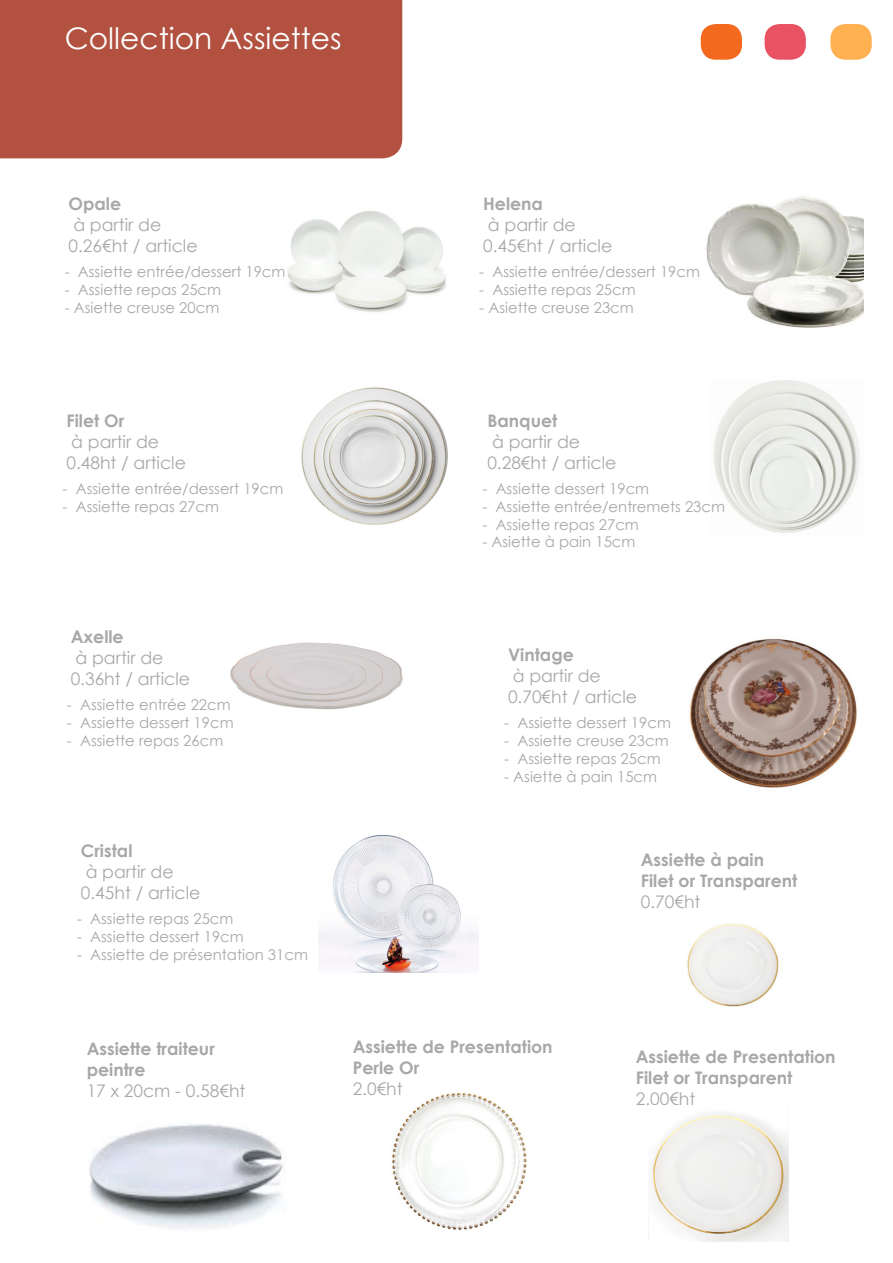
<style>
.page{position:relative;width:893px;height:1263px;background:#fff}
.page>*{position:absolute;margin:0;border:0;box-sizing:border-box;transform-origin:0 0}
.t1{font:29.7px "Century Gothic";color:#fff}
.t2{font:17.4px/20.9px "Century Gothic";color:#a8a8a8}
.t3{font:700 17.4px/20.9px "Century Gothic";color:#a8a8a8}
.t4{font:14.85px "Century Gothic";color:#a8a8a8}
</style>
<div class="page">
<img style="left:319px;top:836px;width:160px;height:136px">
<img style="left:287px;top:211px;width:160px;height:101px">
<img style="left:706px;top:196px;width:158px;height:132px">
<img style="left:713px;top:380px;width:147px;height:153px">
<img style="left:689px;top:638px;width:168px;height:150px">
<img style="left:301px;top:387px;width:147px;height:138px">
<img style="left:230px;top:642px;width:173px;height:68px">
<div style="left:0;top:0;width:402px;height:158px;background:#b25140"></div>
<div style="left:765px;top:24px;width:41px;height:36px;background:#e85263;border-radius:15px"></div>
<div style="left:830px;top:24px;width:42px;height:36px;background:#ffb152;border-radius:15px"></div>
<div style="left:701px;top:24px;width:41px;height:36px;background:#f36a1e;border-radius:15px"></div>
<img style="left:391px;top:1092px;width:136px;height:138px">
<img style="left:651px;top:1113px;width:137px;height:128px">
<img style="left:687px;top:923px;width:92px;height:84px">
<img style="left:89px;top:1124px;width:195px;height:105px">
<h1 class="t1" style="left:65px;top:18px;width:279px">Collection Assiettes</h1>
<p class="t3" style="left:69px;top:193px;width:54px">Opale</p>
<p class="t2" style="left:69px;top:214px;width:131px">à partir de<br>0.26€ht / article</p>
<p class="t4" style="left:65px;top:261px;width:222px">- Assiette entrée/dessert 19cm</p>
<p class="t4" style="left:65px;top:279px;width:158px">- Assiette repas 25cm</p>
<p class="t4" style="left:65px;top:297px;width:156px">- Asiette creuse 20cm</p>
<p class="t3" style="left:66px;top:410px;width:59px">Filet Or</p>
<p class="t2" style="left:66px;top:431px;width:121px">à partir de<br>0.48ht / article</p>
<p class="t4" style="left:63px;top:478px;width:222px">- Assiette entrée/dessert 19cm</p>
<p class="t4" style="left:63px;top:496px;width:158px">- Assiette repas 27cm</p>
<p class="t3" style="left:71px;top:626px;width:55px">Axelle</p>
<p class="t2" style="left:71px;top:647px;width:121px">à partir de<br>0.36ht / article</p>
<p class="t4" style="left:67px;top:694px;width:165px">- Assiette entrée 22cm</p>
<p class="t4" style="left:67px;top:712px;width:168px">- Assiette dessert 19cm</p>
<p class="t4" style="left:67px;top:730px;width:158px">- Assiette repas 26cm</p>
<p class="t3" style="left:81px;top:840px;width:53px">Cristal</p>
<p class="t2" style="left:81px;top:861px;width:121px">à partir de<br>0.45ht / article</p>
<p class="t4" style="left:77px;top:908px;width:158px">- Assiette repas 25cm</p>
<p class="t4" style="left:77px;top:926px;width:168px">- Assiette dessert 19cm</p>
<p class="t4" style="left:77px;top:944px;width:232px">- Assiette de présentation 31cm</p>
<p class="t3" style="left:87px;top:1038px;width:130px">Assiette traiteur peintre</p>
<p class="t2" style="left:87px;top:1080px;width:160px">17 x 20cm - 0.58€ht</p>
<p class="t3" style="left:483px;top:193px;width:61px">Helena</p>
<p class="t2" style="left:483px;top:214px;width:131px">à partir de<br>0.45€ht / article</p>
<p class="t4" style="left:479px;top:261px;width:222px">- Assiette entrée/dessert 19cm</p>
<p class="t4" style="left:479px;top:279px;width:158px">- Assiette repas 25cm</p>
<p class="t4" style="left:479px;top:297px;width:156px">- Asiette creuse 23cm</p>
<p class="t3" style="left:487px;top:410px;width:71px">Banquet</p>
<p class="t2" style="left:487px;top:431px;width:131px">à partir de<br>0.28€ht / article</p>
<p class="t4" style="left:482px;top:478px;width:168px">- Assiette dessert 19cm</p>
<p class="t4" style="left:482px;top:496px;width:244px">- Assiette entrée/entremets 23cm</p>
<p class="t4" style="left:482px;top:514px;width:158px">- Assiette repas 27cm</p>
<p class="t4" style="left:482px;top:532px;width:154px">- Asiette à pain 15cm</p>
<p class="t3" style="left:508px;top:644px;width:67px">Vintage</p>
<p class="t2" style="left:508px;top:665px;width:131px">à partir de<br>0.70€ht / article</p>
<p class="t4" style="left:504px;top:712px;width:168px">- Assiette dessert 19cm</p>
<p class="t4" style="left:504px;top:730px;width:166px">- Assiette creuse 23cm</p>
<p class="t4" style="left:504px;top:748px;width:158px">- Assiette repas 25cm</p>
<p class="t4" style="left:504px;top:766px;width:154px">- Asiette à pain 15cm</p>
<p class="t3" style="left:353px;top:1035px;width:201px">Assiette de Presentation<br>Perle Or</p>
<p class="t2" style="left:353px;top:1077px;width:52px">2.0€ht</p>
<p class="t3" style="left:641px;top:849px;width:158px">Assiette à pain<br>Filet or Transparent</p>
<p class="t2" style="left:641px;top:891px;width:61px">0.70€ht</p>
<p class="t3" style="left:636px;top:1045px;width:201px">Assiette de Presentation<br>Filet or Transparent</p>
<p class="t2" style="left:636px;top:1088px;width:61px">2.00€ht</p>
</div>
